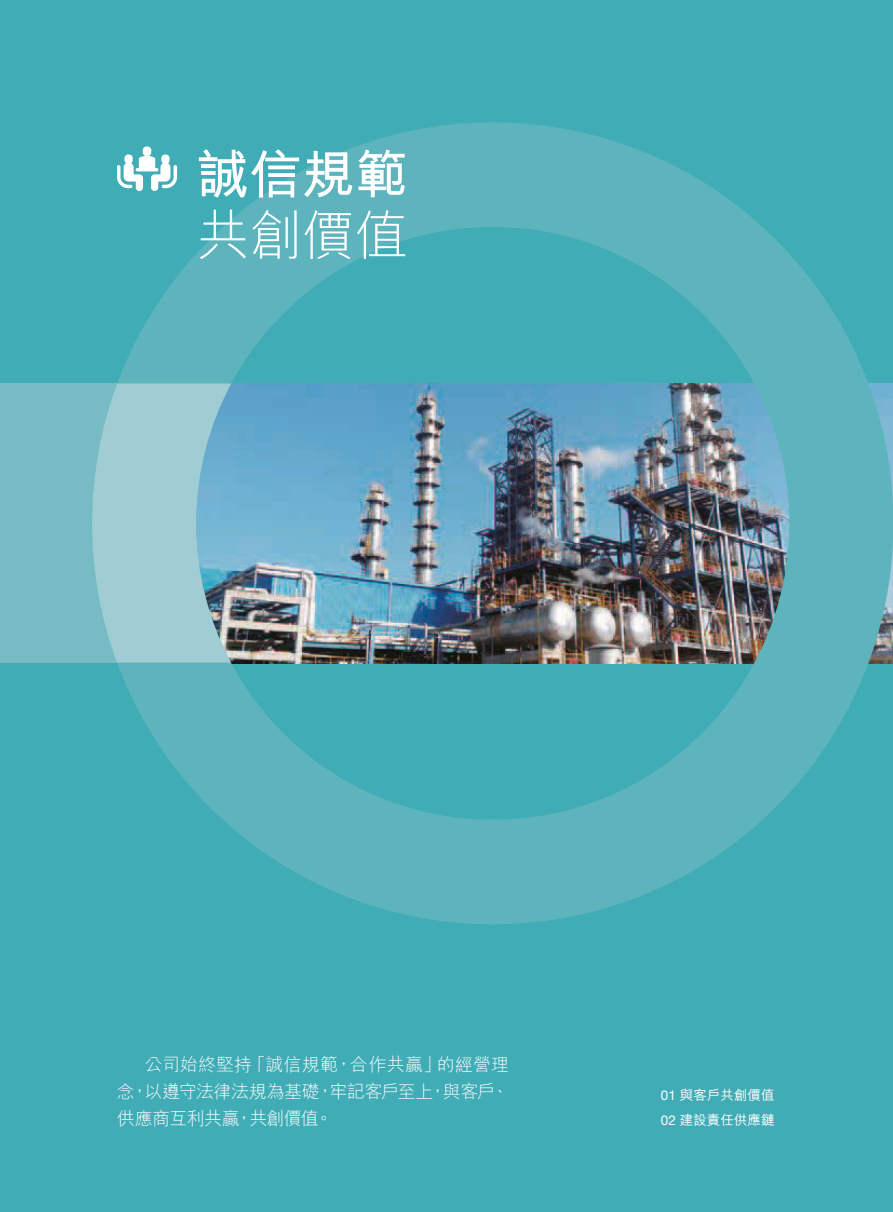
<style>
.page{position:relative;width:893px;height:1212px;background:#fff}
.page>*{position:absolute;margin:0;border:0;box-sizing:border-box;transform-origin:0 0}
.t1{font:53.1px "M Hei HK Bold E Ten B5 H";color:#fff}
.t2{font:53.1px "M Hei HK Light E Ten B5 H";color:#fff}
.t3{font:18px/27px "M Hei HK Light E Ten B5 H";letter-spacing:-.015em;color:#fff;text-align:justify}
.t4{font:13.5px/25px "M Hei HK Medium E Ten B5 H";color:#fff}
.s1{font-family:"Helvetica Neue LT Std"}
</style>
<div class="page">
<div style="left:1px;top:0;width:891px;height:1212px;background:#40acb6"></div>
<div style="left:0;top:384px;width:351px;height:279px;background:#77bcc5"></div>
<img style="left:117px;top:122px;width:775px;height:802px">
<svg style="left:92px;top:383px;width:139px;height:280px;background:#95c5d0"></svg>
<svg style="left:117px;top:147px;width:60px;height:44px"></svg>
<h1 class="t1" style="left:196px;top:154px;width:214px">誠信規範</h1>
<h1 class="t2" style="left:196px;top:215px;width:214px">共創價值</h1>
<p class="t3" style="left:117px;top:1053px;width:393px;text-indent:28px">公司始終堅持「誠信規範，合作共贏」的經營理念，以遵守法律法規為基礎，牢記客戶至上，與客戶、供應商互利共贏，共創價值。</p>
<p class="t4" style="left:660px;top:1084px;width:115px"><span class="s1">01</span> 與客戶共創價值<br><span class="s1">02</span> 建設責任供應鏈</p>
</div>
